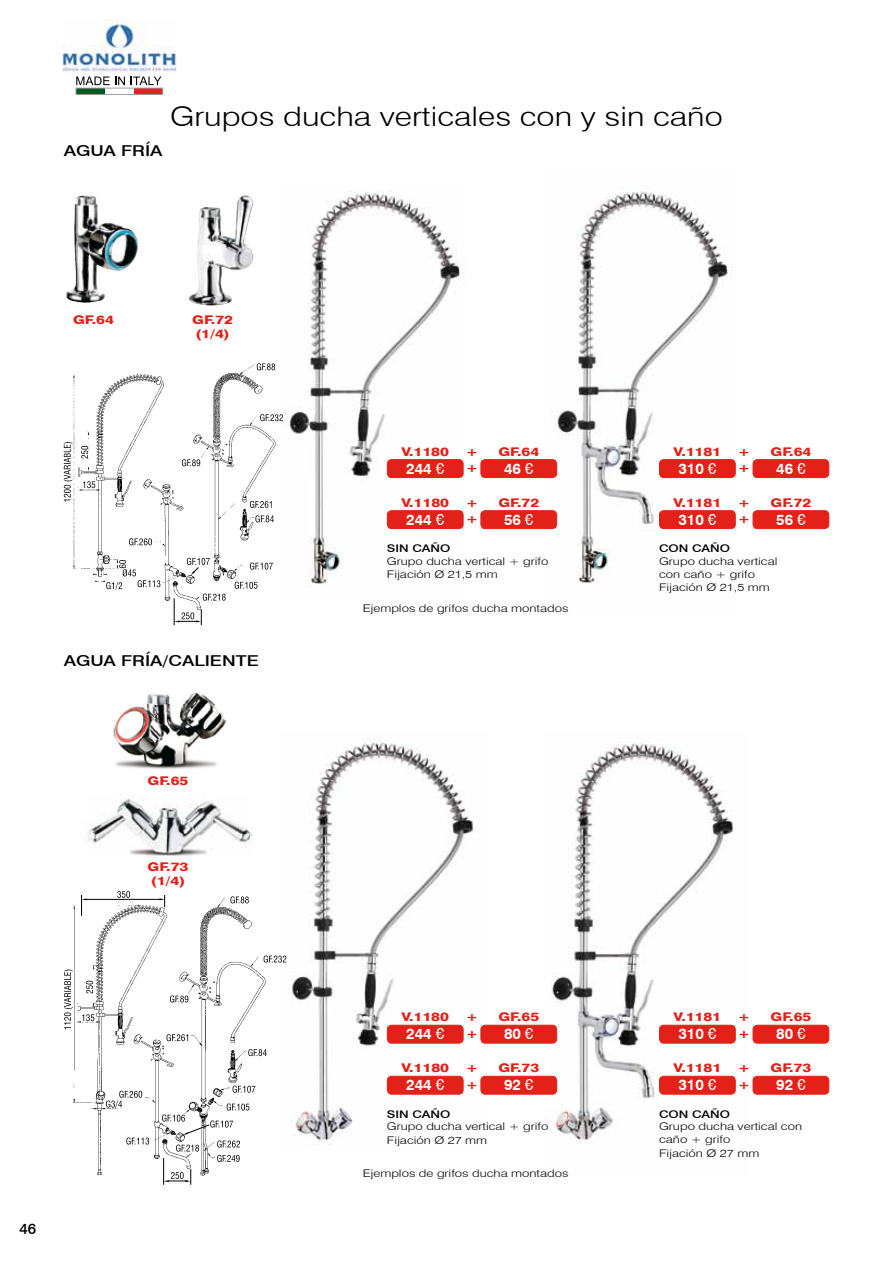
<style>
.page{position:relative;width:893px;height:1263px;background:#fff}
.page>*{position:absolute;margin:0;border:0;box-sizing:border-box;transform-origin:0 0}
.t1{font:300 27px "Swiss 721 BT";color:#000;scale:1.2 1}
.t2{font:700 15px "Swiss 721 BT";color:#fff}
.t3{font:500 15px "Swiss 721 BT";color:#000;scale:1.25 1}
.t4{font:500 15px "Swiss 721 BT";color:#000}
.t5{font:800 12px/14.4px "Swiss 721 BT";color:#e32119;scale:1.25 1}
.t6{font:300 10.5px/13px "Swiss 721 BT";color:#000;scale:1.25 1}
.t7{font:500 10.5px "Swiss 721 BT";color:#000;scale:1.25 1}
.s1{font-weight:400}
</style>
<div class="page">
<img style="left:73px;top:896px;width:197px;height:279px">
<img style="left:73px;top:364px;width:203px;height:250px">
<img style="left:276px;top:190px;width:188px;height:396px">
<img style="left:276px;top:740px;width:213px;height:402px">
<img style="left:544px;top:191px;width:188px;height:392px">
<img style="left:544px;top:742px;width:192px;height:401px">
<div style="left:753px;top:460px;width:76px;height:18px;background:#e32119;border-radius:4px"></div>
<div style="left:753px;top:459px;width:76px;height:19px;border:1px solid #e32119;border-radius:4px"></div>
<div style="left:753px;top:1025px;width:76px;height:18px;background:#e32119;border-radius:4px"></div>
<div style="left:753px;top:1025px;width:76px;height:18px;border:1px solid #e32119;border-radius:4px"></div>
<div style="left:481px;top:460px;width:76px;height:18px;background:#e32119;border-radius:4px"></div>
<div style="left:480px;top:459px;width:77px;height:19px;border:1px solid #e32119;border-radius:4px"></div>
<div style="left:481px;top:1025px;width:76px;height:18px;background:#e32119;border-radius:4px"></div>
<div style="left:480px;top:1025px;width:77px;height:18px;border:1px solid #e32119;border-radius:4px"></div>
<div style="left:753px;top:511px;width:76px;height:18px;background:#e32119;border-radius:4px"></div>
<div style="left:753px;top:510px;width:76px;height:19px;border:1px solid #e32119;border-radius:4px"></div>
<div style="left:753px;top:1076px;width:76px;height:18px;background:#e32119;border-radius:4px"></div>
<div style="left:753px;top:1076px;width:76px;height:18px;border:1px solid #e32119;border-radius:4px"></div>
<div style="left:481px;top:511px;width:76px;height:18px;background:#e32119;border-radius:4px"></div>
<div style="left:480px;top:510px;width:77px;height:19px;border:1px solid #e32119;border-radius:4px"></div>
<div style="left:481px;top:1076px;width:76px;height:18px;background:#e32119;border-radius:4px"></div>
<div style="left:480px;top:1076px;width:77px;height:18px;border:1px solid #e32119;border-radius:4px"></div>
<div style="left:659px;top:460px;width:76px;height:18px;background:#e32119;border-radius:4px"></div>
<div style="left:659px;top:459px;width:77px;height:19px;border:1px solid #e32119;border-radius:4px"></div>
<div style="left:659px;top:1025px;width:76px;height:18px;background:#e32119;border-radius:4px"></div>
<div style="left:659px;top:1025px;width:77px;height:18px;border:1px solid #e32119;border-radius:4px"></div>
<div style="left:387px;top:460px;width:76px;height:18px;background:#e32119;border-radius:4px"></div>
<div style="left:387px;top:459px;width:76px;height:19px;border:1px solid #e32119;border-radius:4px"></div>
<div style="left:387px;top:1025px;width:76px;height:18px;background:#e32119;border-radius:4px"></div>
<div style="left:387px;top:1025px;width:76px;height:18px;border:1px solid #e32119;border-radius:4px"></div>
<div style="left:659px;top:511px;width:76px;height:18px;background:#e32119;border-radius:4px"></div>
<div style="left:659px;top:510px;width:77px;height:19px;border:1px solid #e32119;border-radius:4px"></div>
<div style="left:659px;top:1076px;width:76px;height:18px;background:#e32119;border-radius:4px"></div>
<div style="left:659px;top:1076px;width:77px;height:18px;border:1px solid #e32119;border-radius:4px"></div>
<div style="left:387px;top:511px;width:76px;height:18px;background:#e32119;border-radius:4px"></div>
<div style="left:387px;top:510px;width:76px;height:19px;border:1px solid #e32119;border-radius:4px"></div>
<div style="left:387px;top:1076px;width:76px;height:18px;background:#e32119;border-radius:4px"></div>
<div style="left:387px;top:1076px;width:76px;height:18px;border:1px solid #e32119;border-radius:4px"></div>
<img style="left:66px;top:196px;width:72px;height:107px">
<img style="left:189px;top:196px;width:65px;height:109px">
<img style="left:113px;top:693px;width:114px;height:76px">
<img style="left:88px;top:798px;width:164px;height:58px">
<svg style="left:64px;top:969px;width:9px;height:60px"></svg>
<svg style="left:64px;top:442px;width:9px;height:60px"></svg>
<svg style="left:182px;top:459px;width:18px;height:7px"></svg>
<svg style="left:230px;top:896px;width:19px;height:7px"></svg>
<svg style="left:170px;top:995px;width:18px;height:7px"></svg>
<svg style="left:257px;top:363px;width:18px;height:7px"></svg>
<svg style="left:248px;top:1049px;width:19px;height:7px"></svg>
<svg style="left:255px;top:515px;width:19px;height:7px"></svg>
<svg style="left:264px;top:955px;width:22px;height:7px"></svg>
<svg style="left:106px;top:1091px;width:36px;height:17px"></svg>
<svg style="left:167px;top:1034px;width:21px;height:7px"></svg>
<svg style="left:86px;top:981px;width:7px;height:12px"></svg>
<svg style="left:126px;top:1137px;width:23px;height:7px"></svg>
<svg style="left:233px;top:1085px;width:22px;height:8px"></svg>
<svg style="left:82px;top:1014px;width:12px;height:7px"></svg>
<svg style="left:250px;top:501px;width:22px;height:7px"></svg>
<svg style="left:129px;top:538px;width:23px;height:7px"></svg>
<svg style="left:83px;top:481px;width:12px;height:7px"></svg>
<svg style="left:81px;top:446px;width:7px;height:12px"></svg>
<svg style="left:250px;top:562px;width:23px;height:8px"></svg>
<svg style="left:235px;top:582px;width:22px;height:7px"></svg>
<svg style="left:187px;top:558px;width:23px;height:17px"></svg>
<svg style="left:260px;top:414px;width:23px;height:7px"></svg>
<svg style="left:117px;top:891px;width:13px;height:7px"></svg>
<hr style="left:86px;top:899px;width:76px;height:1px;background:#000">
<svg style="left:160px;top:895px;width:5px;height:12px"></svg>
<svg style="left:81px;top:895px;width:6px;height:21px"></svg>
<svg style="left:174px;top:594px;width:52px;height:31px"></svg>
<svg style="left:106px;top:560px;width:54px;height:30px"></svg>
<svg style="left:162px;top:1103px;width:87px;height:82px"></svg>
<div style="left:76px;top:88px;width:29px;height:6px;background:#005c24"></div>
<div style="left:134px;top:88px;width:29px;height:6px;background:#e32224"></div>
<div style="left:76px;top:88px;width:87px;height:7px;border:1px solid #9c9e9f"></div>
<svg style="left:76px;top:77px;width:49px;height:8px"></svg>
<svg style="left:131px;top:77px;width:30px;height:8px"></svg>
<img style="left:62px;top:19px;width:115px;height:53px">
<h2 class="t3" style="left:64px;top:142px;width:81px">AGUA FRÍA</h2>
<h1 class="t1" style="left:170px;top:100px;width:462px">Grupos ducha verticales con y sin caño</h1>
<p class="t5" style="left:73px;top:312px;width:34px">GF.64</p>
<p class="t5" style="left:192px;top:312px;width:34px">GF.72 (1/4)</p>
<h2 class="t3" style="left:64px;top:652px;width:157px">AGUA FRÍA/CALIENTE</h2>
<p class="t5" style="left:148px;top:773px;width:34px">GF.65</p>
<p class="t5" style="left:148px;top:859px;width:34px">GF.73 (1/4)</p>
<h2 class="t4" style="left:19px;top:1219px;width:18px">46</h2>
<p class="t5" style="left:498px;top:444px;width:34px">GF.64</p>
<p class="t5" style="left:401px;top:444px;width:40px">V.1180</p>
<p class="t5" style="left:674px;top:444px;width:40px">V.1181</p>
<p class="t5" style="left:466px;top:444px;width:11px">+</p>
<p class="t5" style="left:738px;top:444px;width:11px">+</p>
<p class="t5" style="left:770px;top:444px;width:34px">GF.64</p>
<h2 class="t2" style="left:406px;top:459px;width:40px">244 <span class="s1">€</span></h2>
<p class="t5" style="left:466px;top:461px;width:11px">+</p>
<h2 class="t2" style="left:504px;top:459px;width:31px">46 <span class="s1">€</span></h2>
<h2 class="t2" style="left:678px;top:459px;width:40px">310 <span class="s1">€</span></h2>
<p class="t5" style="left:738px;top:461px;width:11px">+</p>
<h2 class="t2" style="left:776px;top:459px;width:31px">46 <span class="s1">€</span></h2>
<p class="t5" style="left:401px;top:495px;width:40px">V.1180</p>
<p class="t5" style="left:466px;top:495px;width:11px">+</p>
<p class="t5" style="left:498px;top:495px;width:34px">GF.72</p>
<p class="t5" style="left:674px;top:495px;width:40px">V.1181</p>
<p class="t5" style="left:738px;top:495px;width:11px">+</p>
<p class="t5" style="left:770px;top:495px;width:34px">GF.72</p>
<h2 class="t2" style="left:406px;top:510px;width:40px">244 <span class="s1">€</span></h2>
<p class="t5" style="left:466px;top:512px;width:11px">+</p>
<h2 class="t2" style="left:504px;top:510px;width:31px">56 <span class="s1">€</span></h2>
<h2 class="t2" style="left:678px;top:510px;width:40px">310 <span class="s1">€</span></h2>
<p class="t5" style="left:738px;top:512px;width:11px">+</p>
<h2 class="t2" style="left:776px;top:510px;width:31px">56 <span class="s1">€</span></h2>
<p class="t7" style="left:387px;top:542px;width:52px">SIN CAÑO</p>
<p class="t6" style="left:387px;top:554px;width:131px;line-height:13.5px">Grupo ducha vertical + grifo<br>Fijación Ø 21,5 mm</p>
<p class="t6" style="left:363px;top:601px;width:166px">Ejemplos de grifos ducha montados</p>
<p class="t7" style="left:659px;top:542px;width:58px">CON CAÑO</p>
<p class="t6" style="left:659px;top:554px;width:96px">Grupo ducha vertical con caño + grifo<br>Fijación Ø 21,5 mm</p>
<p class="t5" style="left:498px;top:1010px;width:34px">GF.65</p>
<p class="t5" style="left:401px;top:1010px;width:40px">V.1180</p>
<p class="t5" style="left:674px;top:1010px;width:40px">V.1181</p>
<p class="t5" style="left:466px;top:1010px;width:11px">+</p>
<p class="t5" style="left:738px;top:1010px;width:11px">+</p>
<p class="t5" style="left:770px;top:1010px;width:34px">GF.65</p>
<h2 class="t2" style="left:406px;top:1025px;width:40px">244 <span class="s1">€</span></h2>
<p class="t5" style="left:466px;top:1026px;width:11px">+</p>
<h2 class="t2" style="left:504px;top:1025px;width:31px">80 <span class="s1">€</span></h2>
<h2 class="t2" style="left:678px;top:1025px;width:40px">310 <span class="s1">€</span></h2>
<p class="t5" style="left:738px;top:1026px;width:11px">+</p>
<h2 class="t2" style="left:776px;top:1025px;width:31px">80 <span class="s1">€</span></h2>
<p class="t5" style="left:401px;top:1061px;width:40px">V.1180</p>
<p class="t5" style="left:466px;top:1061px;width:11px">+</p>
<p class="t5" style="left:498px;top:1061px;width:34px">GF.73</p>
<p class="t5" style="left:674px;top:1061px;width:40px">V.1181</p>
<p class="t5" style="left:738px;top:1061px;width:11px">+</p>
<p class="t5" style="left:770px;top:1061px;width:34px">GF.73</p>
<h2 class="t2" style="left:406px;top:1076px;width:40px">244 <span class="s1">€</span></h2>
<p class="t5" style="left:466px;top:1077px;width:11px">+</p>
<h2 class="t2" style="left:504px;top:1076px;width:31px">92 <span class="s1">€</span></h2>
<h2 class="t2" style="left:678px;top:1076px;width:40px">310 <span class="s1">€</span></h2>
<p class="t5" style="left:738px;top:1077px;width:11px">+</p>
<h2 class="t2" style="left:776px;top:1076px;width:31px">92 <span class="s1">€</span></h2>
<p class="t7" style="left:387px;top:1108px;width:52px">SIN CAÑO</p>
<p class="t6" style="left:387px;top:1120px;width:131px;line-height:13.5px">Grupo ducha vertical + grifo<br>Fijación Ø 27 mm</p>
<p class="t6" style="left:363px;top:1167px;width:166px">Ejemplos de grifos ducha montados</p>
<p class="t7" style="left:659px;top:1108px;width:58px">CON CAÑO</p>
<p class="t6" style="left:659px;top:1120px;width:116px">Grupo ducha vertical con caño + grifo<br>Fijación Ø 27 mm</p>
</div>
